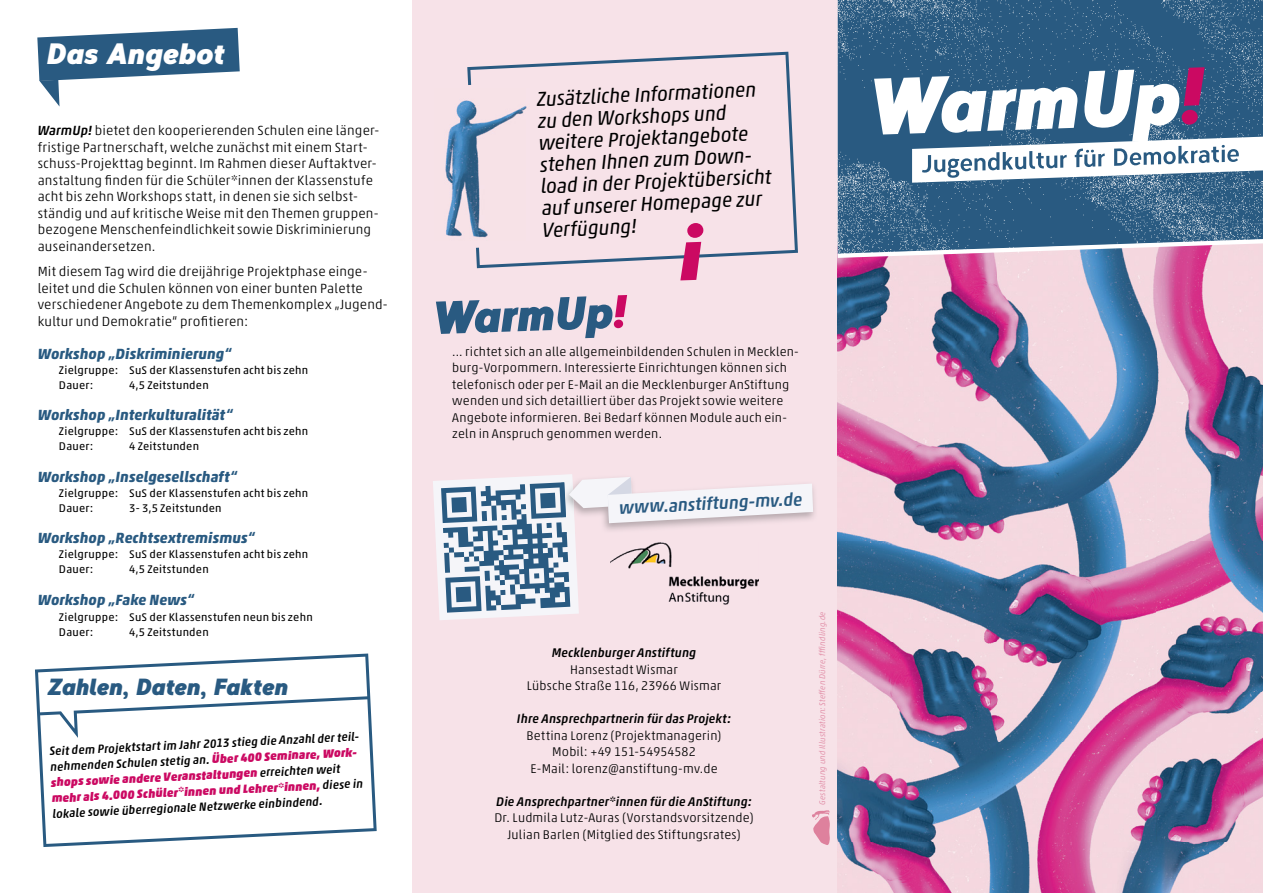
<style>
.page{position:relative;width:1263px;height:893px;background:#fff}
.page>*{position:absolute;margin:0;border:0;box-sizing:border-box;transform-origin:0 0}
.t1{font:italic 900 29.55px "Corbert Condensed";color:#fff}
.t2{font:italic 900 23.4px "Corbert Condensed";letter-spacing:.005em;color:#295a81}
.t3{font:italic 20.4px/21.9px "Akko Pro";color:#000}
.t4{font:italic 500 18px "Akko Pro";color:#295a81}
.t5{font:italic 700 15px "Akko Pro";letter-spacing:.01em;color:#295a81}
.t6{font:300 13.5px/16.5px "Akko Pro";letter-spacing:.015em;color:#000}
.t7{font:300 12.75px/16.5px "Akko Pro";letter-spacing:.015em;color:#000;text-align:center}
.t8{font:italic 500 12.75px "Akko Pro";letter-spacing:.01em;color:#000}
.t9{font:italic 500 12.15px/15.6px "Akko Pro";color:#000}
.t10{font:11.25px/15px "Akko Pro";letter-spacing:.02em;color:#000}
.t11{font:italic 300 8.25px "Akko Pro";letter-spacing:.02em;color:#de819d}
.s1{font-weight:500;font-style:italic}
.s2{font-weight:900;color:#cb0962}
</style>
<div class="page">
<div style="left:412px;top:0;width:426px;height:893px;background:#f7e2e8"></div>
<img style="left:838px;top:258px;width:425px;height:635px">
<img style="left:838px;top:0;width:425px;height:239px">
<svg style="left:436px;top:295px;width:191px;height:43px"></svg>
<svg style="left:874px;top:67px;width:389px;height:116px"></svg>
<svg style="left:838px;top:239px;width:425px;height:19px"></svg>
<svg style="left:35px;top:653px;width:342px;height:194px"></svg>
<svg style="left:467px;top:52px;width:331px;height:216px"></svg>
<svg style="left:38px;top:696px;width:331px;height:42px"></svg>
<svg style="left:37px;top:28px;width:203px;height:79px"></svg>
<img style="left:445px;top:89px;width:84px;height:151px">
<svg style="left:680px;top:223px;width:23px;height:57px"></svg>
<svg style="left:433px;top:474px;width:380px;height:146px"></svg>
<svg style="left:812px;top:810px;width:18px;height:35px"></svg>
<h1 class="t1" style="left:46px;top:29px;width:179px">Das Angebot</h1>
<p class="t6" style="left:38px;top:122px;width:343px"><span class="s1">WarmUp!</span> bietet den kooperierenden Schulen eine länger&shy;fristige Partnerschaft, welche zunächst mit einem Start&shy;schuss-Projekttag beginnt. Im Rahmen dieser Auftaktver&shy;anstaltung finden für die Schüler*innen der Klassenstufe acht bis zehn Workshops statt, in denen sie sich selbst&shy;ständig und auf kritische Weise mit den Themen gruppen&shy;bezogene Menschenfeindlichkeit sowie Diskriminierung auseinandersetzen.</p>
<p class="t6" style="left:38px;top:263px;width:352px">Mit diesem Tag wird die dreijährige Projektphase einge&shy;leitet und die Schulen können von einer bunten Palette verschiedener Angebote zu dem Themenkomplex „Jugend&shy;kultur und Demokratie“ profitieren:</p>
<p class="t5" style="left:38px;top:344px;width:195px">Workshop „Diskriminierung“</p>
<p class="t10" style="left:59px;top:362px;width:251px">Zielgruppe: SuS der Klassenstufen acht bis zehn<br>Dauer:</p>
<p class="t10" style="left:129px;top:377px;width:81px">4,5 Zeitstunden</p>
<p class="t5" style="left:38px;top:406px;width:197px">Workshop „Interkulturalität“</p>
<p class="t10" style="left:59px;top:424px;width:251px">Zielgruppe: SuS der Klassenstufen acht bis zehn<br>Dauer:</p>
<p class="t10" style="left:129px;top:439px;width:71px">4 Zeitstunden</p>
<p class="t5" style="left:38px;top:467px;width:201px">Workshop „Inselgesellschaft“</p>
<p class="t10" style="left:59px;top:485px;width:251px">Zielgruppe: SuS der Klassenstufen acht bis zehn<br>Dauer:</p>
<p class="t10" style="left:129px;top:500px;width:94px">3- 3,5 Zeitstunden</p>
<p class="t5" style="left:38px;top:529px;width:219px">Workshop „Rechtsextremismus“</p>
<p class="t10" style="left:59px;top:547px;width:251px">Zielgruppe: SuS der Klassenstufen acht bis zehn<br>Dauer:</p>
<p class="t10" style="left:129px;top:562px;width:81px">4,5 Zeitstunden</p>
<p class="t5" style="left:38px;top:590px;width:158px">Workshop „Fake News“</p>
<p class="t10" style="left:59px;top:610px;width:255px">Zielgruppe: SuS der Klassenstufen neun bis zehn<br>Dauer:</p>
<p class="t10" style="left:129px;top:625px;width:81px">4,5 Zeitstunden</p>
<h2 class="t2" style="left:47px;top:667px;width:241px">Zahlen, Daten, Fakten</h2>
<p class="t9" style="left:49px;top:744px;width:313px;rotate:-3deg">Seit dem Projektstart im Jahr 2013 stieg die Anzahl der teil&shy;nehmenden Schulen stetig an. <span class="s2">Über 400 Seminare, Work&shy;shops sowie andere Veranstaltungen</span> erreichten weit <span class="s2">mehr als 4.000 Schüler*innen und Lehrer*innen,</span> diese in lokale sowie überregionale Netzwerke einbindend.</p>
<h3 class="t3" style="left:537px;top:87px;width:233px;rotate:-2deg">Zusätzliche Informationen zu den Workshops und weitere Projektangebote stehen Ihnen zum Down&shy;load in der Projektübersicht auf unserer Homepage zur<br>Verfügung!</h3>
<p class="t7" style="left:452px;top:343px;width:348px;text-align:left">... richtet sich an alle allgemeinbildenden Schulen in Mecklen&shy;burg-Vorpommern. Interessierte Einrichtungen können sich telefonisch oder per E-Mail an die Mecklenburger AnStiftung wenden und sich detailliert über das Projekt sowie weitere Angebote informieren. Bei Bedarf können Module auch ein&shy;zeln in Anspruch genommen werden.</p>
<h3 class="t4" style="left:618px;top:497px;width:185px;rotate:-3deg">www.anstiftung-mv.de</h3>
<p class="t8" style="left:552px;top:645px;width:146px">Mecklenburger Anstiftung</p>
<p class="t7" style="left:527px;top:661px;width:196px">Hansestadt Wismar<br>Lübsche Straße 116, 23966 Wismar</p>
<p class="t8" style="left:517px;top:711px;width:216px">Ihre Ansprechpartnerin für das Projekt:</p>
<p class="t7" style="left:526px;top:727px;width:196px">Bettina Lorenz (Projektmanagerin)<br>Mobil: +49 151-54954582<br>E-Mail: lorenz@anstiftung-mv.de</p>
<p class="t8" style="left:496px;top:793px;width:257px">Die Ansprechpartner*innen für die AnStiftung:</p>
<p class="t7" style="left:494px;top:809px;width:261px">Dr. Ludmila Lutz-Auras (Vorstandsvorsitzende)<br>Julian Barlen (Mitglied des Stiftungsrates)</p>
<p class="t11" style="left:817px;top:805px;width:195px;rotate:-90deg">Gestaltung und Illustration: Ste en Dürre, f ndling.de</p>
</div>
